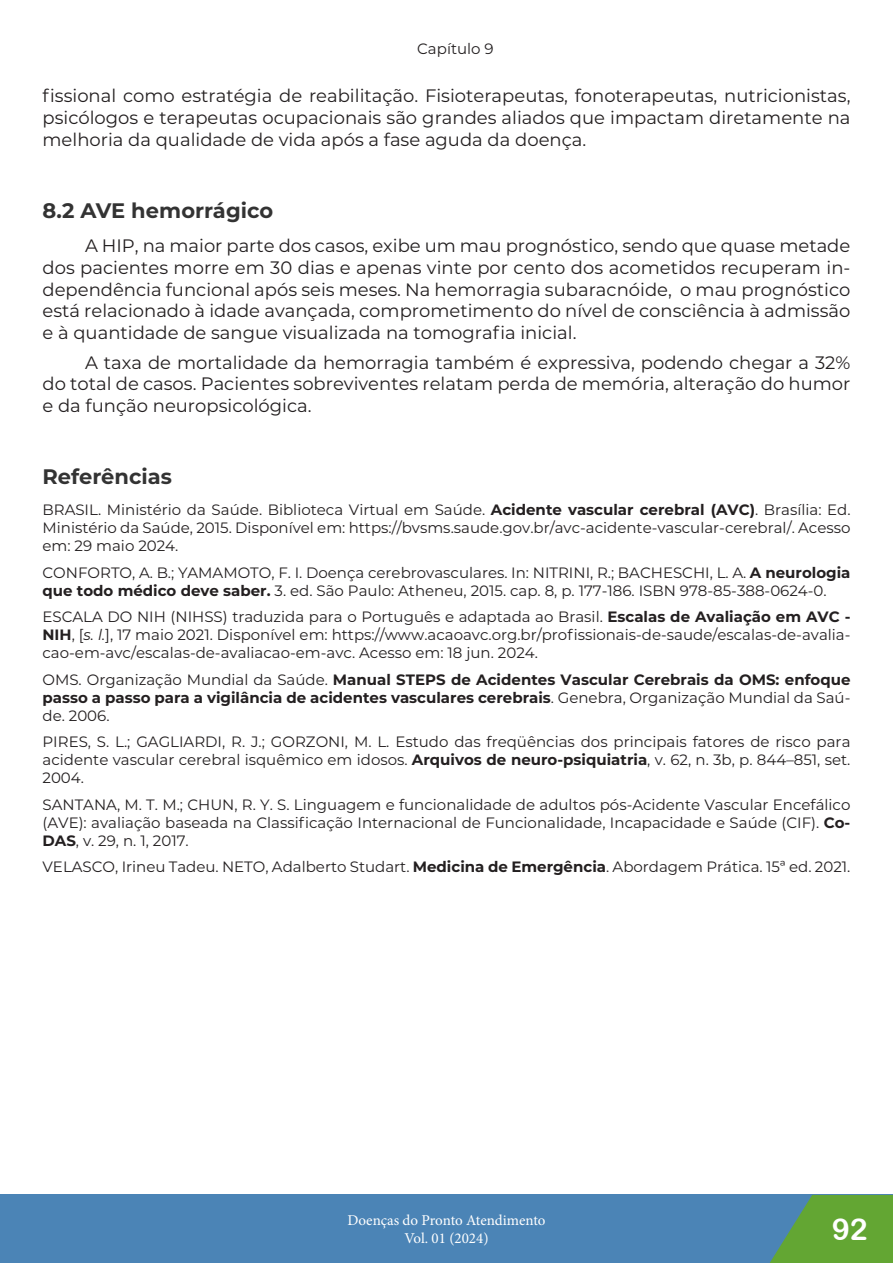
<style>
.page{position:relative;width:893px;height:1263px;background:#fff}
.page>*{position:absolute;margin:0;border:0;box-sizing:border-box;transform-origin:0 0}
.t1{font:30px "Arial Rounded MT Bold";color:#fff}
.t2{font:700 21px "Montserrat";color:#333}
.t3{font:18px/21.6px "Montserrat";color:#231f20;text-align:justify}
.t4{font:15px/18px "Montserrat";color:#231f20;text-align:justify}
.t5{font:700 15px/18px "Montserrat";color:#231f20;text-align:justify}
.t6{font:15px/18px "Minion Pro";letter-spacing:-.005em;color:#fff;text-align:center}
.s1{font-weight:700}
.s2{font-style:italic}
.s3{font-weight:400}
</style>
<div class="page">
<div style="left:0;top:1195px;width:893px;height:68px;background:#4b84b6"></div>
<svg style="left:770px;top:1195px;width:123px;height:68px"></svg>
<p class="t4" style="left:417px;top:39px;width:78px">Capítulo 9</p>
<p class="t3" style="left:43px;top:85px;width:809px">fissional como estratégia de reabilitação. Fisioterapeutas, fonoterapeutas, nutricionistas, psicólogos e terapeutas ocupacionais são grandes aliados que impactam diretamente na melhoria da qualidade de vida após a fase aguda da doença.</p>
<h2 class="t2" style="left:43px;top:195px;width:232px">8.2 AVE hemorrágico</h2>
<p class="t3" style="left:43px;top:235px;width:809px;text-indent:43px">A HIP, na maior parte dos casos, exibe um mau prognóstico, sendo que quase metade dos pacientes morre em 30 dias e apenas vinte por cento dos acometidos recuperam in&shy;dependência funcional após seis meses. Na hemorragia subaracnóide, o mau prognóstico está relacionado à idade avançada, comprometimento do nível de consciência à admissão e à quantidade de sangue visualizada na tomografia inicial.</p>
<p class="t3" style="left:43px;top:351px;width:809px;text-indent:43px">A taxa de mortalidade da hemorragia também é expressiva, podendo chegar a 32% do total de casos. Pacientes sobreviventes relatam perda de memória, alteração do humor e da função neuropsicológica.</p>
<h2 class="t2" style="left:43px;top:462px;width:131px">Referências</h2>
<p class="t4" style="left:43px;top:500px;width:809px">BRASIL. Ministério da Saúde. Biblioteca Virtual em Saúde. <span class="s1">Acidente vascular cerebral (AVC)</span>. Brasília: Ed.<br>Ministério da Saúde, 2015. Disponível em: https://bvsms.saude.gov.br/avc-acidente-vascular-cerebral/. Acesso em: 29 maio 2024.</p>
<p class="t4" style="left:43px;top:563px;width:809px">CONFORTO, A. B.; YAMAMOTO, F. I. Doença cerebrovasculares. In: NITRINI, R.; BACHESCHI, L. A. <span class="s1">A neurologia que todo médico deve saber.</span> 3. ed. São Paulo: Atheneu, 2015. cap. 8, p. 177-186. ISBN 978-85-388-0624-0.</p>
<p class="t4" style="left:43px;top:607px;width:809px">ESCALA DO NIH (NIHSS) traduzida para o Português e adaptada ao Brasil. <span class="s1">Escalas de Avaliação em AVC - NIH</span>, [<span class="s2">s. l.</span>], 17 maio 2021. Disponível em: https://www.acaoavc.org.br/profissionais-de-saude/escalas-de-avalia&shy;cao-em-avc/escalas-de-avaliacao-em-avc. Acesso em: 18 jun. 2024.</p>
<p class="t5" style="left:43px;top:670px;width:809px"><span class="s3">OMS. Organização Mundial da Saúde.</span> Manual STEPS de Acidentes Vascular Cerebrais da OMS: enfoque passo a passo para a vigilância de acidentes vasculares cerebrais<span class="s3">. Genebra, Organização Mundial da Saú&shy;de. 2006.</span></p>
<p class="t4" style="left:43px;top:732px;width:809px">PIRES, S. L.; GAGLIARDI, R. J.; GORZONI, M. L. Estudo das freqüências dos principais fatores de risco para acidente vascular cerebral isquêmico em idosos. <span class="s1">Arquivos de neuro-psiquiatria</span>, v. 62, n. 3b, p. 844–851, set.<br>2004.</p>
<p class="t4" style="left:43px;top:795px;width:809px">SANTANA, M. T. M.; CHUN, R. Y. S. Linguagem e funcionalidade de adultos pós-Acidente Vascular Encefálico (AVE): avaliação baseada na Classificação Internacional de Funcionalidade, Incapacidade e Saúde (CIF). <span class="s1">Co-DAS</span>, v. 29, n. 1, 2017.</p>
<p class="t4" style="left:43px;top:857px;width:809px">VELASCO, Irineu Tadeu. NETO, Adalberto Studart. <span class="s1">Medicina de Emergência</span>. Abordagem Prática. 15ª ed. 2021.</p>
<p class="t6" style="left:347px;top:1212px;width:200px">Doenças do Pronto Atendimento<br>Vol. 01 (2024)</p>
<h1 class="t1" style="left:832px;top:1211px;width:37px">92</h1>
</div>
